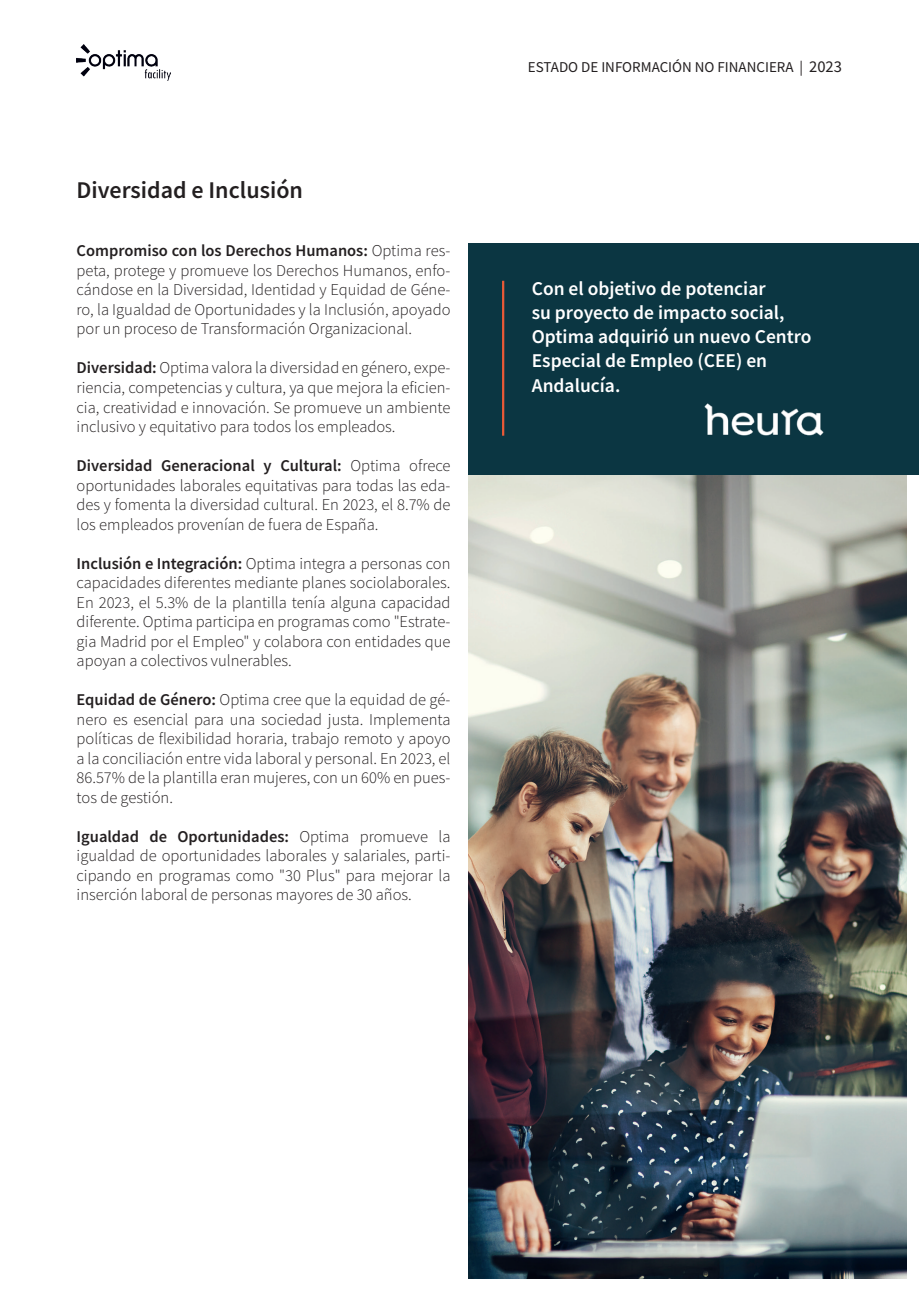
<style>
.page{position:relative;width:919px;height:1289px;background:#fff}
.page>*{position:absolute;margin:0;border:0;box-sizing:border-box;transform-origin:0 0}
.t1{font:600 24px "Source Sans Pro";color:#231f20}
.t2{font:600 19.5px/24px "Source Sans Pro";color:#fff}
.t3{font:300 16.5px/19.5px "Source Sans Pro";color:#231f20;text-align:justify}
.t4{font:15px "Source Sans Pro";color:#231f20}
.s1{font-weight:600}
.s2{font-size:16.5px}
</style>
<div class="page">
<img style="left:76px;top:45px;width:94px;height:36px">
<div style="left:468px;top:243px;width:450px;height:232px;background:#0b3642"></div>
<img style="left:704px;top:403px;width:119px;height:32px">
<hr style="left:502px;top:281px;width:2px;height:154px;background:#e95a37">
<img style="left:468px;top:475px;width:438px;height:803px">
<h1 class="t1" style="left:77px;top:174px;width:228px">Diversidad e Inclusión</h1>
<p class="t3" style="left:77px;top:241px;width:375px"><span class="s1">Compromiso con los Derechos Humanos:</span> Optima res&shy;peta, protege y promueve los Derechos Humanos, enfo&shy;cándose en la Diversidad, Identidad y Equidad de Géne&shy;ro, la Igualdad de Oportunidades y la Inclusión, apoyado por un proceso de Transformación Organizacional.</p>
<p class="t3" style="left:77px;top:358px;width:375px"><span class="s1">Diversidad:</span> Optima valora la diversidad en género, expe&shy;riencia, competencias y cultura, ya que mejora la eficien&shy;cia, creatividad e innovación. Se promueve un ambiente inclusivo y equitativo para todos los empleados.</p>
<p class="t3" style="left:77px;top:456px;width:375px"><span class="s1">Diversidad Generacional y Cultural:</span> Optima ofrece oportunidades laborales equitativas para todas las eda&shy;des y fomenta la diversidad cultural. En 2023, el 8.7% de los empleados provenían de fuera de España.</p>
<p class="t3" style="left:77px;top:553px;width:375px"><span class="s1">Inclusión e Integración:</span> Optima integra a personas con capacidades diferentes mediante planes sociolaborales.<br>En 2023, el 5.3% de la plantilla tenía alguna capacidad diferente. Optima participa en programas como "Estrate&shy;gia Madrid por el Empleo" y colabora con entidades que apoyan a colectivos vulnerables.</p>
<p class="t3" style="left:77px;top:690px;width:375px"><span class="s1">Equidad de Género:</span> Optima cree que la equidad de gé&shy;nero es esencial para una sociedad justa. Implementa políticas de flexibilidad horaria, trabajo remoto y apoyo a la conciliación entre vida laboral y personal. En 2023, el 86.57% de la plantilla eran mujeres, con un 60% en pues&shy;tos de gestión.</p>
<p class="t3" style="left:77px;top:826px;width:375px"><span class="s1">Igualdad de Oportunidades:</span> Optima promueve la igualdad de oportunidades laborales y salariales, parti&shy;cipando en programas como "30 Plus" para mejorar la inserción laboral de personas mayores de 30 años.</p>
<p class="t4" style="left:527px;top:58px;width:316px">ESTADO DE INFORMACIÓN NO FINANCIERA | <span class="s2">2023</span></p>
<p class="t2" style="left:531px;top:277px;width:281px">Con el objetivo de potenciar<br>su proyecto de impacto social,<br>Optima adquirió un nuevo Centro<br>Especial de Empleo (CEE) en<br>Andalucía.</p>
</div>
